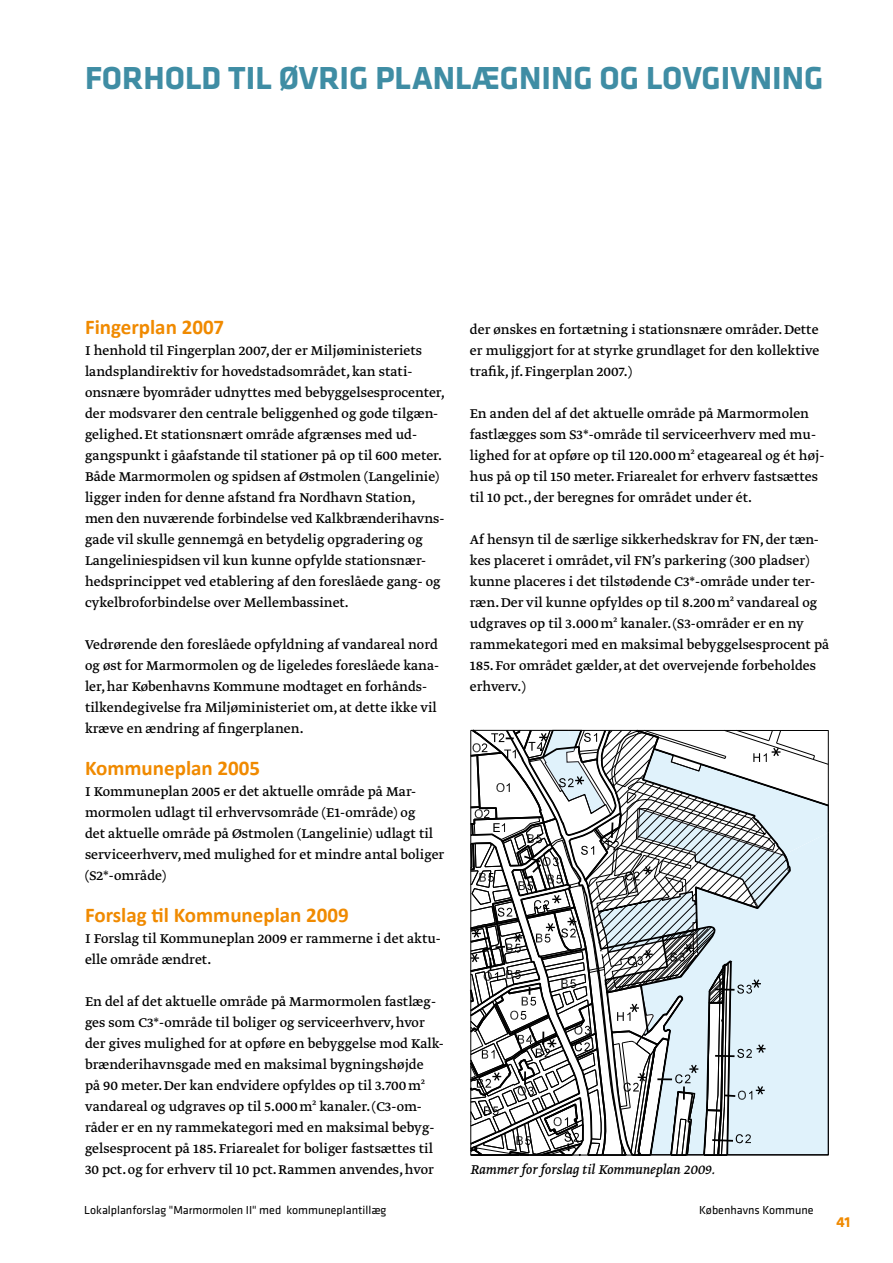
<style>
.page{position:relative;width:893px;height:1263px;background:#fff}
.page>*{position:absolute;margin:0;border:0;box-sizing:border-box;transform-origin:0 0}
.t1{font:700 33px "Klavika";color:#3f8da4}
.t2{font:700 21px "Calibri";color:#f08a00}
.t3{font:15px/21px "Greta Text";color:#000}
.t4{font:italic 15px "Greta Text";color:#000}
.t5{font:700 15px "Klavika";color:#f08a00}
.t6{font:12px "Klavika";color:#000}
</style>
<div class="page">
<svg style="left:469px;top:729px;width:360px;height:427px"></svg>
<h1 class="t1" style="left:85px;top:65px;width:740px">FORHOLD TIL ØVRIG PLANLÆGNING OG LOVGIVNING</h1>
<h2 class="t2" style="left:85px;top:319px;width:141px">Fingerplan 2007</h2>
<p class="t3" style="left:85px;top:340px;width:362px">I henhold til Fingerplan 2007, der er Miljøministeriets landsplandirektiv for hovedstadsområdet, kan stati&shy;onsnære byområder udnyttes med bebyggelsesprocenter, der modsvarer den centrale beliggenhed og gode tilgæn&shy;gelighed. Et stationsnært område afgrænses med ud&shy;gangspunkt i gåafstande til stationer på op til 600 meter.<br>Både Marmormolen og spidsen af Østmolen (Langelinie) ligger inden for denne afstand fra Nordhavn Station, men den nuværende forbindelse ved Kalkbrænderihavns&shy;gade vil skulle gennemgå en betydelig opgradering og Langeliniespidsen vil kun kunne opfylde stationsnær&shy;hedsprincippet ved etablering af den foreslåede gang- og cykelbroforbindelse over Mellembassinet.</p>
<p class="t3" style="left:85px;top:634px;width:355px">Vedrørende den foreslåede opfyldning af vandareal nord og øst for Marmormolen og de ligeledes foreslåede kana&shy;ler, har Københavns Kommune modtaget en forhånds&shy;tilkendegivelse fra Miljøministeriet om, at dette ikke vil kræve en ændring af fingerplanen.</p>
<h2 class="t2" style="left:85px;top:760px;width:177px">Kommuneplan 2005</h2>
<p class="t3" style="left:85px;top:781px;width:361px">I Kommuneplan 2005 er det aktuelle område på Mar&shy;mormolen udlagt til erhvervsområde (E1-område) og<br>det aktuelle område på Østmolen (Langelinie) udlagt til serviceerhverv, med mulighed for et mindre antal boliger (S2*-område)</p>
<h2 class="t2" style="left:85px;top:902px;width:265px">Forslag til Kommuneplan 2009</h2>
<p class="t3" style="left:85px;top:928px;width:357px">I Forslag til Kommuneplan 2009 er rammerne i det aktu&shy;elle område ændret.</p>
<p class="t3" style="left:85px;top:991px;width:360px">En del af det aktuelle område på Marmormolen fastlæg&shy;ges som C3*-område til boliger og serviceerhverv, hvor der gives mulighed for at opføre en bebyggelse mod Kalk&shy;brænderihavnsgade med en maksimal bygningshøjde<br>på 90 meter. Der kan endvidere opfyldes op til 3.700 m² vandareal og udgraves op til 5.000 m² kanaler. (C3-om&shy;råder er en ny rammekategori med en maksimal bebyg&shy;gelsesprocent på 185. Friarealet for boliger fastsættes til 30 pct. og for erhverv til 10 pct. Rammen anvendes, hvor</p>
<p class="t3" style="left:470px;top:319px;width:351px;text-align:justify">der ønskes en fortætning i stationsnære områder. Dette er muliggjort for at styrke grundlaget for den kollektive trafik, jf. Fingerplan 2007.)</p>
<p class="t3" style="left:470px;top:403px;width:356px">En anden del af det aktuelle område på Marmormolen fastlægges som S3*-område til serviceerhverv med mu&shy;lighed for at opføre op til 120.000 m² etageareal og ét høj&shy;hus på op til 150 meter. Friarealet for erhverv fastsættes til 10 pct., der beregnes for området under ét.</p>
<p class="t3" style="left:470px;top:529px;width:361px">Af hensyn til de særlige sikkerhedskrav for FN, der tæn&shy;kes placeret i området, vil FN’s parkering (300 pladser) kunne placeres i det tilstødende C3*-område under ter&shy;ræn. Der vil kunne opfyldes op til 8.200 m² vandareal og udgraves op til 3.000 m² kanaler. (S3-områder er en ny rammekategori med en maksimal bebyggelsesprocent på 185. For området gælder, at det overvejende forbeholdes erhverv.)</p>
<p class="t4" style="left:470px;top:1163px;width:246px">Rammer for forslag til Kommuneplan 2009.</p>
<p class="t6" style="left:84px;top:1205px;width:304px">Lokalplanforslag "Marmormolen II" med kommuneplantillæg</p>
<p class="t6" style="left:699px;top:1205px;width:116px">Københavns Kommune</p>
<p class="t5" style="left:836px;top:1216px;width:15px">41</p>
</div>
